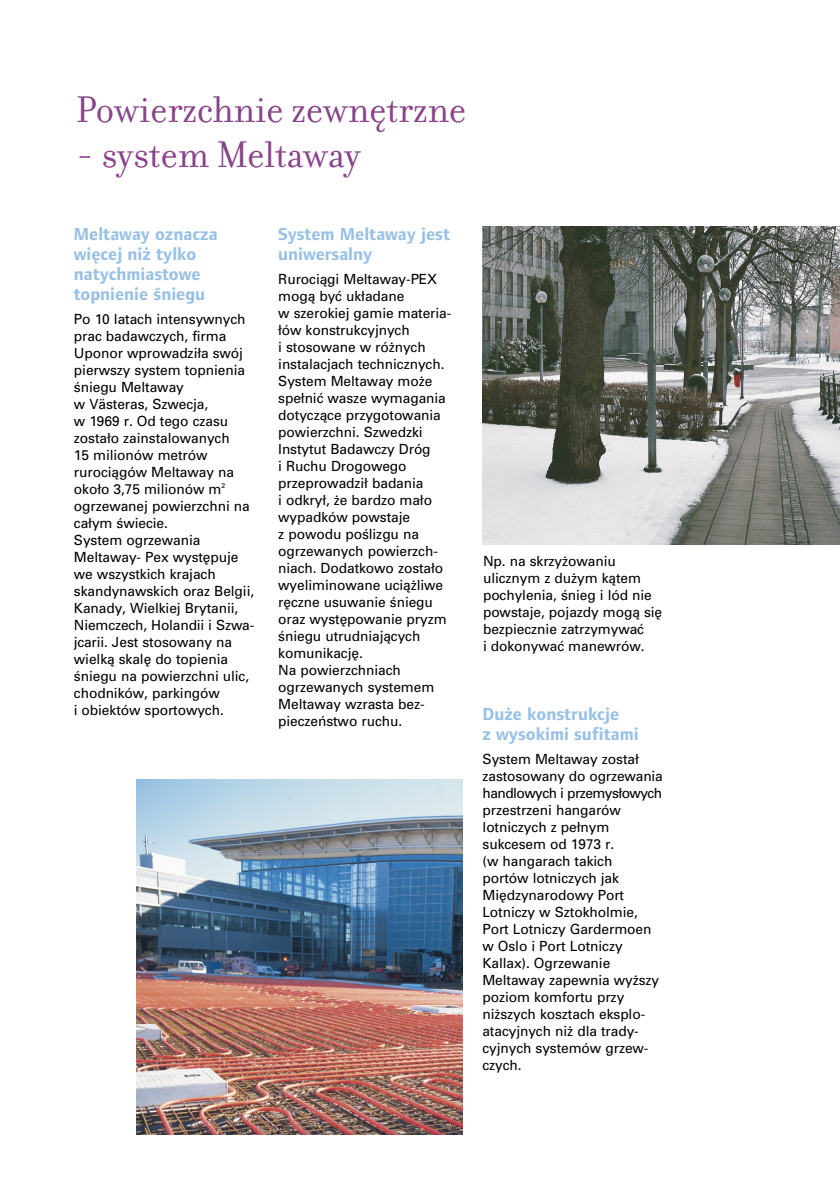
<style>
.page{position:relative;width:840px;height:1191px;background:#fff}
.page>*{position:absolute;margin:0;border:0;box-sizing:border-box;transform-origin:0 0}
.t1{font:40px "Filosofia CE Regular";letter-spacing:-.005em;color:#89438a}
.t2{font:700 18px/20px "Foundry Form Sans";color:#99c1e5}
.t3{font:14px/17px "Punivers";letter-spacing:-.005em;color:#000}
</style>
<div class="page">
<img style="left:482px;top:227px;width:357px;height:317px">
<img style="left:137px;top:780px;width:325px;height:354px">
<h1 class="t1" style="left:76px;top:87px;width:392px">Powierzchnie zewnętrzne</h1>
<h1 class="t1" style="left:76px;top:133px;width:286px">- system Meltaway</h1>
<p class="t2" style="left:74px;top:223px;width:145px">Meltaway oznacza więcej niż tylko natychmiastowe topnienie śniegu</p>
<p class="t3" style="left:74px;top:310px;width:182px">Po 10 latach intensywnych prac badawczych, firma<br>Uponor wprowadzi∏a swój pierwszy system topnienia<br>Êniegu Meltaway<br>w Västeras, Szwecja,<br>w 1969 r. Od tego czasu zosta∏o zainstalowanych<br>15 milionów metrów rurociàgów Meltaway na oko∏o 3,75 milionów m<sup>2 </sup>ogrzewanej powierzchni na ca∏ym Êwiecie.<br>System ogrzewania<br>Meltaway- Pex wyst´puje we wszystkich krajach skandynawskich oraz Belgii,<br>Kanady, Wielkiej Brytanii,<br>Niemczech, Holandii i Szwa&shy;jcarii. Jest stosowany na wielkà skal´ do topienia<br>Êniegu na powierzchni ulic, chodników, parkingów<br>i obiektów sportowych.</p>
<p class="t2" style="left:278px;top:223px;width:173px">System Meltaway jest uniwersalny</p>
<p class="t3" style="left:278px;top:270px;width:175px">Rurociàgi Meltaway-PEX mogà byç uk∏adane<br>w szerokiej gamie materia-∏ów konstrukcyjnych<br>i stosowane w ró˝nych instalacjach technicznych.<br>System Meltaway mo˝e spe∏niç wasze wymagania dotyczàce przygotowania powierzchni. Szwedzki<br>Instytut Badawczy Dróg<br>i Ruchu Drogowego przeprowadzi∏ badania<br>i odkry∏, ˝e bardzo ma∏o wypadków powstaje<br>z powodu poÊlizgu na ogrzewanych powierzch&shy;niach. Dodatkowo zosta∏o wyeliminowane ucià˝liwe r´czne usuwanie Êniegu oraz wyst´powanie pryzm<br>Êniegu utrudniajàcych komunikacj´.<br>Na powierzchniach ogrzewanych systemem<br>Meltaway wzrasta bez&shy;pieczeƒstwo ruchu.</p>
<p class="t3" style="left:482px;top:552px;width:181px">Np. na skrzy˝owaniu ulicznym z du˝ym kàtem pochylenia, Ênieg i lód nie powstaje, pojazdy mogà si´ bezpiecznie zatrzymywaç<br>i dokonywaç manewrów.</p>
<p class="t2" style="left:482px;top:704px;width:158px">Duże konstrukcje<br>z wysokimi sufitami</p>
<p class="t3" style="left:482px;top:750px;width:182px">System Meltaway zosta∏ zastosowany do ogrzewania handlowych i przemys∏owych przestrzeni hangarów lotniczych z pe∏nym sukcesem od 1973 r.<br>(w hangarach takich<br>portów lotniczych jak<br>Mi´dzynarodowy Port<br>Lotniczy w Sztokholmie,<br>Port Lotniczy Gardermoen w Oslo i Port Lotniczy<br>Kallax). Ogrzewanie<br>Meltaway zapewnia wy˝szy poziom komfortu przy ni˝szych kosztach eksplo&shy;atacyjnych ni˝ dla trady&shy;cyjnych systemów grzew&shy;czych.</p>
</div>
